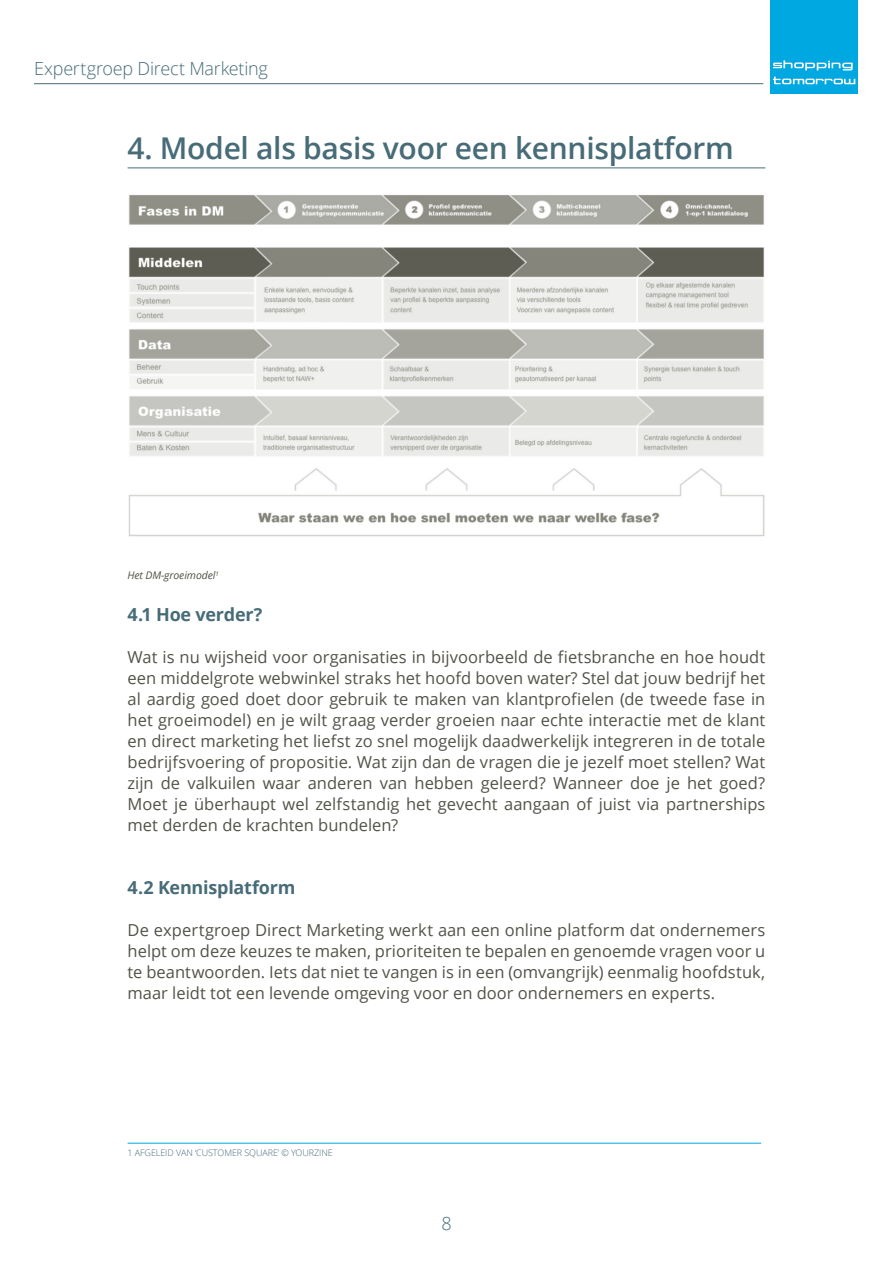
<style>
.page{position:relative;width:893px;height:1263px;background:#fff}
.page>*{position:absolute;margin:0;border:0;box-sizing:border-box;transform-origin:0 0}
.HFST_kop_onderstreep{font:600 30px "Open Sans";letter-spacing:-.01em;color:#476c78}
.Kop_1_1{font:700 18px "Open Sans";letter-spacing:-.01em;color:#476c78}
.t1{font:300 18px "Open Sans";letter-spacing:-.01em;color:#476c78}
.Plat{font:16.5px/21px "Open Sans";color:#535249;text-align:justify}
.Figuurbijschrift{font:italic 10.5px "Open Sans";letter-spacing:-.01em;color:#535249}
.bronvermelding{font:300 9px "Open Sans";letter-spacing:-.01em;color:#476c78}
</style>
<div class="page">
<div style="left:770px;top:0;width:88px;height:94px;background:#00a8e2"></div>
<svg style="left:773px;top:60px;width:80px;height:10px"></svg>
<svg style="left:773px;top:77px;width:82px;height:7px"></svg>
<hr style="left:34px;top:83px;width:729px;height:1px;background:#476c78">
<hr style="left:128px;top:168px;width:637px;height:1px;background:#476c78">
<img style="left:128px;top:195px;width:637px;height:342px">
<hr style="left:128px;top:1143px;width:633px;height:1px;background:#00a8e2">
<p class="t1" style="left:34px;top:56px;width:235px">Expertgroep Direct Marketing</p>
<p class="HFST_kop_onderstreep" style="left:128px;top:128px;width:608px">4. Model als basis voor een kennisplatform</p>
<p class="Figuurbijschrift" style="left:128px;top:568px;width:93px">Het DM-groeimodel<sup>1</sup></p>
<p class="Kop_1_1" style="left:128px;top:602px;width:136px">4.1 Hoe verder?</p>
<p class="Plat" style="left:128px;top:646px;width:639px">Wat is nu wijsheid voor organisaties in bijvoorbeeld de fietsbranche en hoe houdt een middelgrote webwinkel straks het hoofd boven water? Stel dat jouw bedrijf het al aardig goed doet door gebruik te maken van klantprofielen (de tweede fase in het groeimodel) en je wilt graag verder groeien naar echte interactie met de klant en direct marketing het liefst zo snel mogelijk daadwerkelijk integreren in de totale bedrijfsvoering of propositie. Wat zijn dan de vragen die je jezelf moet stellen? Wat zijn de valkuilen waar anderen van hebben geleerd? Wanneer doe je het goed?<br>Moet je überhaupt wel zelfstandig het gevecht aangaan of juist via partnerships met derden de krachten bundelen?</p>
<p class="Kop_1_1" style="left:128px;top:875px;width:169px">4.2 Kennisplatform</p>
<p class="Plat" style="left:128px;top:919px;width:639px">De expertgroep Direct Marketing werkt aan een online platform dat ondernemers helpt om deze keuzes te maken, prioriteiten te bepalen en genoemde vragen voor u te beantwoorden. Iets dat niet te vangen is in een (omvangrijk) eenmalig hoofdstuk, maar leidt tot een levende omgeving voor en door ondernemers en experts.</p>
<p class="bronvermelding" style="left:128px;top:1147px;width:207px">1 AFGELEID VAN ‘CUSTOMER SQUARE’ © YOURZINE</p>
<p class="t1" style="left:441px;top:1211px;width:12px">8</p>
</div>
